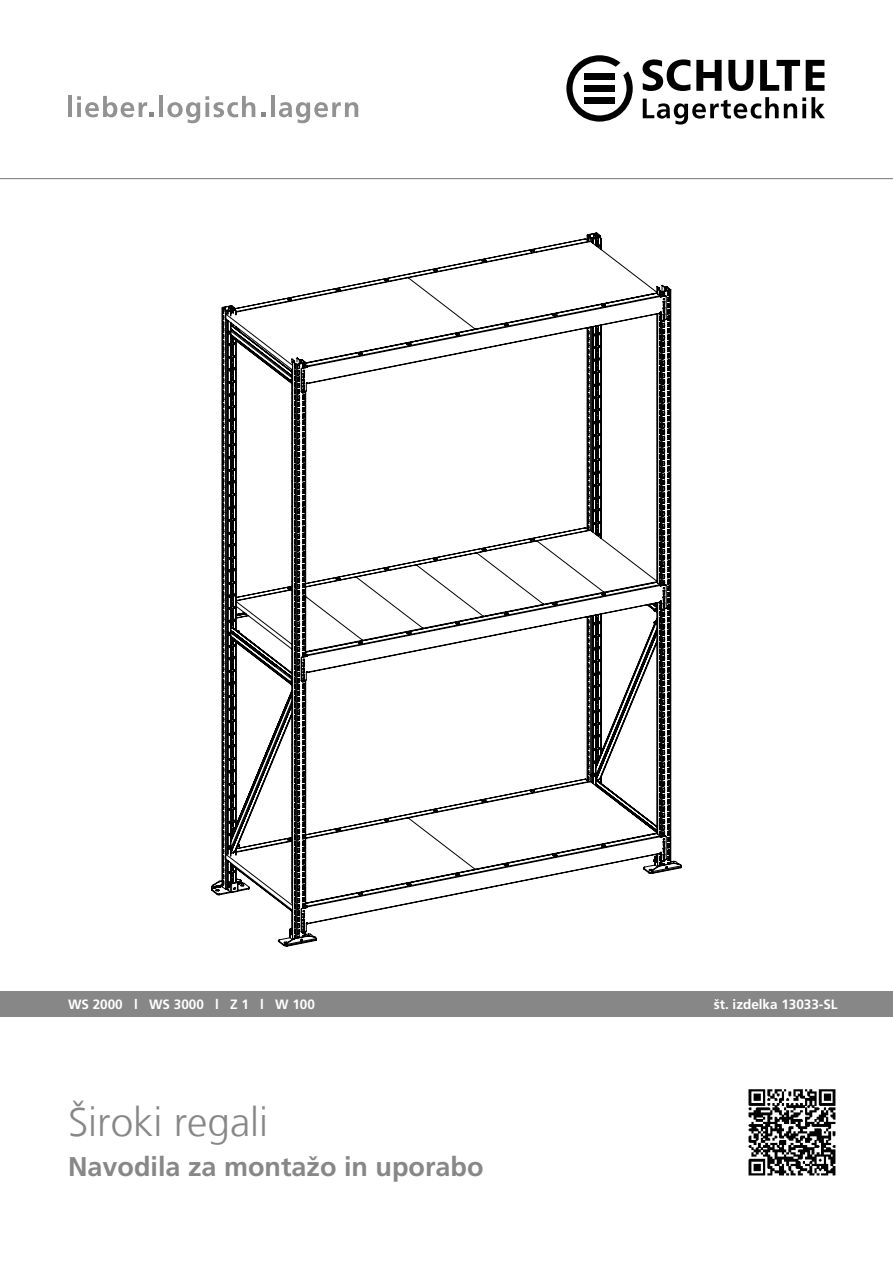
<style>
.page{position:relative;width:893px;height:1263px;background:#fff}
.page>*{position:absolute;margin:0;border:0;box-sizing:border-box;transform-origin:0 0}
.t1{font:300 40.5px "Frutiger LT Com";color:#878787}
.t2{font:700 27px "Frutiger LT Com";color:#878787}
.t3{font:700 13.5px "Frutiger LT Com";color:#fff}
</style>
<div class="page">
<svg style="left:566px;top:55px;width:67px;height:67px"></svg>
<div style="left:585px;top:73px;width:30px;height:7px;background:#000"></div>
<div style="left:585px;top:85px;width:30px;height:7px;background:#000"></div>
<div style="left:585px;top:97px;width:30px;height:7px;background:#000"></div>
<svg style="left:643px;top:59px;width:47px;height:32px"></svg>
<svg style="left:696px;top:60px;width:26px;height:31px"></svg>
<svg style="left:728px;top:60px;width:25px;height:31px"></svg>
<svg style="left:760px;top:60px;width:40px;height:31px"></svg>
<svg style="left:806px;top:60px;width:18px;height:31px"></svg>
<svg style="left:643px;top:97px;width:182px;height:28px"></svg>
<hr style="left:68px;top:96px;width:4px;height:21px;background:#929292">
<hr style="left:159px;top:96px;width:4px;height:21px;background:#929292">
<svg style="left:167px;top:96px;width:88px;height:27px"></svg>
<hr style="left:271px;top:96px;width:4px;height:21px;background:#929292">
<svg style="left:279px;top:102px;width:79px;height:21px"></svg>
<svg style="left:77px;top:96px;width:76px;height:21px"></svg>
<svg style="left:261px;top:112px;width:5px;height:5px"></svg>
<div style="left:0;top:991px;width:893px;height:25px;background:#878787"></div>
<hr style="left:0;top:178px;width:893px;height:1px;background:#878787">
<svg style="left:211px;top:233px;width:471px;height:714px"></svg>
<img style="left:748px;top:1089px;width:88px;height:87px">
<p class="t3" style="left:68px;top:996px;width:248px">WS 2000 l WS 3000 l Z 1 l W 100</p>
<p class="t3" style="left:714px;top:996px;width:125px">št. izdelka 13033-SL</p>
<h1 class="t1" style="left:68px;top:1098px;width:202px">Široki regali</h1>
<h2 class="t2" style="left:68px;top:1150px;width:417px">Navodila za montažo in uporabo</h2>
</div>
